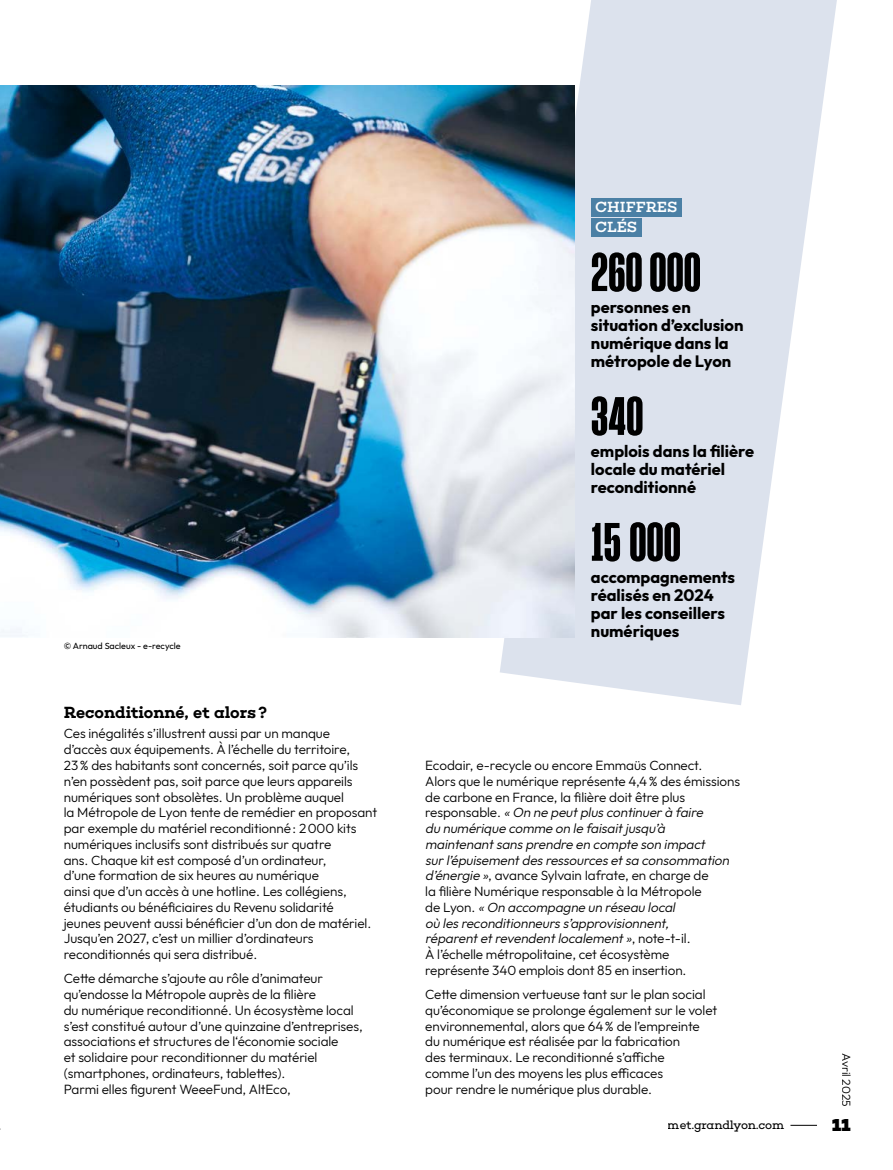
<style>
.page{position:relative;width:893px;height:1170px;background:#fff}
.page>*{position:absolute;margin:0;border:0;box-sizing:border-box;transform-origin:0 0}
.Chiffres-Cles_Chiffre_MeT{font:700 54px "Mango Grotesque";color:#000}
.t1{font:900 18px "Choplin";color:#000}
.Chiffres-Cles_Texte_MeT{font:700 16.5px/18px "Outfit";color:#000}
.Inter-titres_MeT_H3{font:600 16.5px "Choplin";letter-spacing:-.01em;color:#000}
.jkmyikjfxgfgiglfkghjffgyufgdhffgghjdfaqg{font:500 15px "Choplin";color:#fff}
.Chiffres-clés_Titre_MeT{font:500 15px "Choplin";color:#fff}
.Courant_MeT{font:300 13.5px/15.8px "Outfit";letter-spacing:-.005em;color:#000}
.t2{font:12px "Choplin";letter-spacing:-.02em;color:#000}
.t3{font:300 12px "Outfit";color:#000}
.t4{font:9px "Outfit";color:#000}
.s1{font-style:italic}
</style>
<div class="page">
<svg style="left:500px;top:0;width:337px;height:705px;fill:#dce2ed"></svg>
<img style="left:0;top:85px;width:574px;height:552px">
<div style="left:591px;top:198px;width:91px;height:19px;background:#4b80a5"></div>
<div style="left:591px;top:218px;width:50px;height:19px;background:#4b80a5"></div>
<svg style="left:790px;top:1124px;width:27px;height:1px"></svg>
<p class="t4" style="left:64px;top:639px;width:118px">© Arnaud Sacleux - e-recycle</p>
<h3 class="Inter-titres_MeT_H3" style="left:64px;top:703px;width:205px">Reconditionné, et alors ?</h3>
<p class="Courant_MeT" style="left:64px;top:726px;width:315px">Ces inégalités s’illustrent aussi par un manque<br>d’accès aux équipements. À l’échelle du territoire, 23% des habitants sont concernés, soit parce qu’ils n’en possèdent pas, soit parce que leurs appareils numériques sont obsolètes. Un problème auquel<br>la Métropole de Lyon tente de remédier en proposant par exemple du matériel reconditionné: 2000 kits numériques inclusifs sont distribués sur quatre<br>ans. Chaque kit est composé d’un ordinateur,<br>d’une formation de six heures au numérique<br>ainsi que d’un accès à une hotline. Les collégiens, étudiants ou bénéficiaires du Revenu solidarité<br>jeunes peuvent aussi bénéficier d’un don de matériel.<br>Jusqu’en 2027, c’est un millier d’ordinateurs reconditionnés qui sera distribué.</p>
<p class="Courant_MeT" style="left:64px;top:970px;width:300px">Cette démarche s’ajoute au rôle d’animateur qu’endosse la Métropole auprès de la filière<br>du numérique reconditionné. Un écosystème local s’est constitué autour d’une quinzaine d’entreprises, associations et structures de l‘économie sociale<br>et solidaire pour reconditionner du matériel (smartphones, ordinateurs, tablettes).<br>Parmi elles figurent WeeeFund, AltEco,</p>
<h3 class="jkmyikjfxgfgiglfkghjffgyufgdhffgghjdfaqg" style="left:595px;top:198px;width:84px">CHIFFRES</h3>
<h2 class="Chiffres-clés_Titre_MeT" style="left:595px;top:218px;width:43px">CLÉS</h2>
<h4 class="Chiffres-Cles_Chiffre_MeT" style="left:591px;top:248px;width:111px">260000</h4>
<p class="Chiffres-Cles_Texte_MeT" style="left:591px;top:299px;width:154px">personnes en situation d’exclusion numérique dans la métropole de Lyon</p>
<h4 class="Chiffres-Cles_Chiffre_MeT" style="left:591px;top:392px;width:54px">340</h4>
<p class="Chiffres-Cles_Texte_MeT" style="left:591px;top:443px;width:165px">emplois dans la filière locale du matériel reconditionné</p>
<h4 class="Chiffres-Cles_Chiffre_MeT" style="left:591px;top:517px;width:91px">15 000</h4>
<p class="Chiffres-Cles_Texte_MeT" style="left:591px;top:569px;width:146px">accompagnements réalisés en 2024 par les conseillers numériques</p>
<p class="Courant_MeT" style="left:425px;top:757px;width:316px">Ecodair, e-recycle ou encore Emmaüs Connect.<br>Alors que le numérique représente 4,4% des émissions de carbone en France, la filière doit être plus<br>re s p o n s a b l e . <span class="s1">« On ne peutpluscontinuerà faire<br>du numérique comme on le faisaitjusqu’à maintenantsansprendre en compte son impact surl’épuisementdesressourcesetsa consommation d’énergie »</span>, avance Sylvain Iafrate, en charge de<br>la filière Numérique responsable à la Métropole<br>d e Lyo n . <span class="s1">« On accompagne un réseau local<br>où lesreconditionneurss’approvisionnent, réparentetrevendentlocalement»</span>, n o t e ‑ t ‑ i l .<br>À l’échelle métropolitaine, cet écosystème<br>représente 340 emplois dont 85 en insertion.</p>
<p class="Courant_MeT" style="left:425px;top:986px;width:293px">Cette dimension vertueuse tant sur le plan social qu’économique se prolonge également sur le volet environnemental, alors que 64% de l’empreinte du numérique est réalisée par la fabrication<br>des terminaux. Le reconditionné s’affiche<br>comme l’un des moyens les plus efficaces<br>pour rendre le numérique plus durable.</p>
<p class="t3" style="left:854px;top:1053px;width:55px;rotate:90deg">Avril 2025</p>
<p class="t2" style="left:668px;top:1118px;width:118px">met.grandlyon.com</p>
<h2 class="t1" style="left:831px;top:1114px;width:20px">11</h2>
</div>
